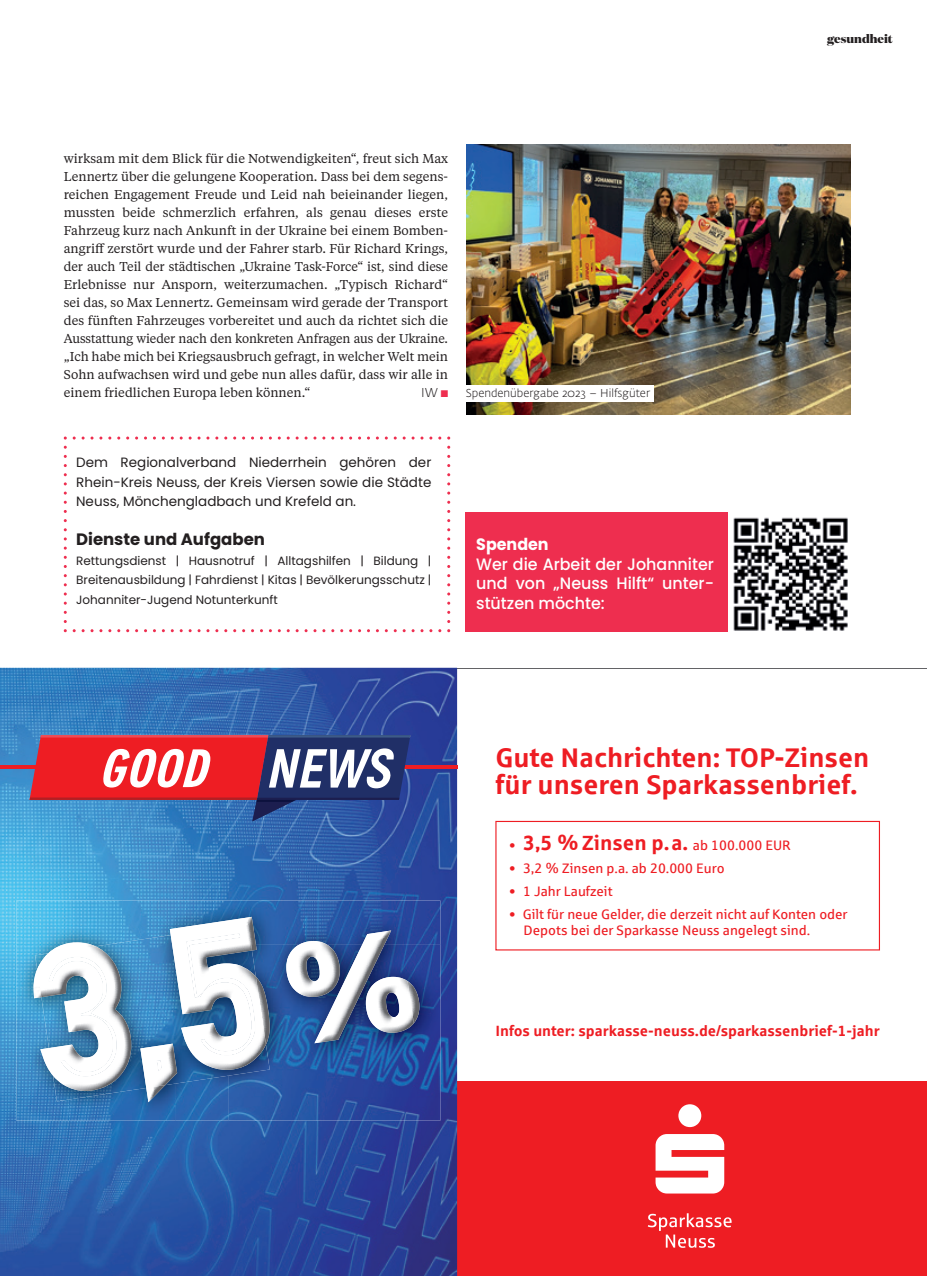
<style>
.page{position:relative;width:927px;height:1276px;background:#fff}
.page>*{position:absolute;margin:0;border:0;box-sizing:border-box;transform-origin:0 0}
.t1{font:italic 500 condensed 48px "Futura";color:#fff;scale:1.11 1}
.t2{font:700 27px/27.5px "Sparkasse Rg";color:#ee1d23}
.t3{font:700 20.55px "Sparkasse Rg";color:#ee1d23}
.t4{font:500 16.5px/19.5px "Poppins";color:#fff;text-align:justify;scale:.96 1}
.t5{font:700 16.5px "Poppins";color:#231f20}
.t6{font:700 16.5px "Poppins";color:#fff;scale:.96 1}
.t7{font:700 14.85px "Sparkasse Rg";color:#ee1d23}
.t8{font:13.65px/16.5px "Sparkasse Rg";color:#ee1d23}
.t9{font:13.5px/19.5px "Poppins";color:#231f20;text-align:justify}
.t10{font:12.75px/18px "Tiempos Text";color:#231f20;text-align:justify}
.t11{font:300 12.75px "Fedra Sans Alt Std";color:#231f20}
.t12{font:12px/19.5px "Poppins";color:#231f20;text-align:justify}
.t13{font:800 12px "Domaine Display";color:#231f20}
.t14{font:300 11.4px "Fedra Sans Alt Std";color:#231f20}
.s1{color:#ee2e4f}
.s2{font-weight:400;font-size:13.65px}
</style>
<div class="page">
<div style="left:465px;top:512px;width:384px;height:120px;background:#ee2e4f"></div>
<svg style="left:64px;top:436px;width:386px;height:196px"></svg>
<img style="left:728px;top:512px;width:121px;height:120px">
<img style="left:466px;top:145px;width:384px;height:270px">
<div style="left:466px;top:385px;width:187px;height:17px;background:#fff"></div>
<div style="left:457px;top:1081px;width:470px;height:195px;background:#ee1d23"></div>
<svg style="left:656px;top:1104px;width:68px;height:89px"></svg>
<svg style="left:648px;top:1213px;width:84px;height:34px"></svg>
<hr style="left:0;top:668px;width:927px;height:1px;background:#636366">
<img style="left:0;top:668px;width:457px;height:608px">
<img style="left:16px;top:900px;width:106px;height:88px">
<img style="left:122px;top:900px;width:318px;height:44px">
<img style="left:229px;top:944px;width:211px;height:176px">
<img style="left:16px;top:988px;width:53px;height:132px">
<img style="left:175px;top:1101px;width:54px;height:19px">
<img style="left:69px;top:1101px;width:106px;height:19px">
<img style="left:286px;top:941px;width:28px;height:56px">
<img style="left:314px;top:930px;width:77px;height:113px">
<img style="left:414px;top:981px;width:5px;height:42px">
<img style="left:366px;top:977px;width:48px;height:55px">
<img style="left:48px;top:917px;width:209px;height:29px">
<img style="left:34px;top:969px;width:1px;height:29px">
<img style="left:146px;top:1101px;width:19px;height:1px">
<img style="left:53px;top:935px;width:217px;height:166px">
<img style="left:35px;top:953px;width:2px;height:123px">
<img style="left:171px;top:923px;width:95px;height:147px">
<img style="left:37px;top:946px;width:94px;height:145px">
<img style="left:140px;top:1043px;width:37px;height:45px">
<hr style="left:0;top:765px;width:457px;height:4px;background:#ee1d23">
<svg style="left:30px;top:735px;width:380px;height:86px;background:#945070"></svg>
<svg style="left:495px;top:821px;width:385px;height:129px"></svg>
<p class="t10" style="left:64px;top:148px;width:386px">wirksam mit dem Blick für die Notwendigkeiten“, freut sich Max Lennertz über die gelungene Kooperation. Dass bei dem segens&shy;reichen Engagement Freude und Leid nah beieinander liegen, mussten beide schmerzlich erfahren, als genau dieses erste Fahrzeug kurz nach Ankunft in der Ukraine bei einem Bomben&shy;angriff zerstört wurde und der Fahrer starb. Für Richard Krings, der auch Teil der städtischen „Ukraine Task-Force“ ist, sind diese Erlebnisse nur Ansporn, weiterzumachen. „Typisch Richard“ sei das, so Max Lennertz. Gemeinsam wird gerade der Transport des fünften Fahrzeuges vorbereitet und auch da richtet sich die Ausstattung wieder nach den konkreten Anfragen aus der Ukraine. „Ich habe mich bei Kriegsausbruch gefragt, in welcher Welt mein Sohn aufwachsen wird und gebe nun alles dafür, dass wir alle in einem friedlichen Europa leben können.“</p>
<p class="t11" style="left:421px;top:384px;width:28px">IW <span class="s1">■</span></p>
<p class="t14" style="left:466px;top:386px;width:186px">Spendenübergabe 2023 – Hilfsgüter</p>
<p class="t9" style="left:76px;top:453px;width:357px">Dem Regionalverband Niederrhein gehören der Rhein-Kreis Neuss, der Kreis Viersen sowie die Städte Neuss, Mönchengladbach und Krefeld an.</p>
<p class="t5" style="left:76px;top:530px;width:190px">Dienste und Aufgaben</p>
<p class="t12" style="left:76px;top:551px;width:357px">Rettungsdienst | Hausnotruf | Alltagshilfen | Bildung | Breitenausbildung | Fahrdienst | Kitas | Bevölkerungsschutz | Johanniter-Jugend Notunterkunft</p>
<p class="t6" style="left:476px;top:534px;width:77px">Spenden</p>
<p class="t4" style="left:476px;top:554px;width:249px">Wer die Arbeit der Johanniter und von „Neuss Hilft“ unter&shy;stützen möchte:</p>
<p class="t13" style="left:827px;top:31px;width:67px">gesundheit</p>
<h1 class="t1" style="left:99px;top:738px;width:112px">GOOD</h1>
<h2 class="t2" style="left:495px;top:742px;width:376px">Gute Nachrichten: TOP-Zinsen für unseren Sparkassenbrief.</h2>
<h3 class="t3" style="left:509px;top:830px;width:283px"><span class="s2">•</span> 3,5 % Zinsen p. a. <span class="s2">ab 100.000 EUR</span></h3>
<p class="t8" style="left:509px;top:860px;width:217px">• 3,2 % Zinsen p.a. ab 20.000 Euro</p>
<p class="t8" style="left:509px;top:882px;width:105px">• 1 Jahr Laufzeit</p>
<p class="t8" style="left:523px;top:905px;width:326px;text-indent:-14px">• Gilt für neue Gelder, die derzeit nicht auf Konten oder<br>Depots bei der Sparkasse Neuss angelegt sind.</p>
<p class="t7" style="left:495px;top:1021px;width:386px">Infos unter: sparkasse-neuss.de/sparkassenbrief-1-jahr</p>
</div>
